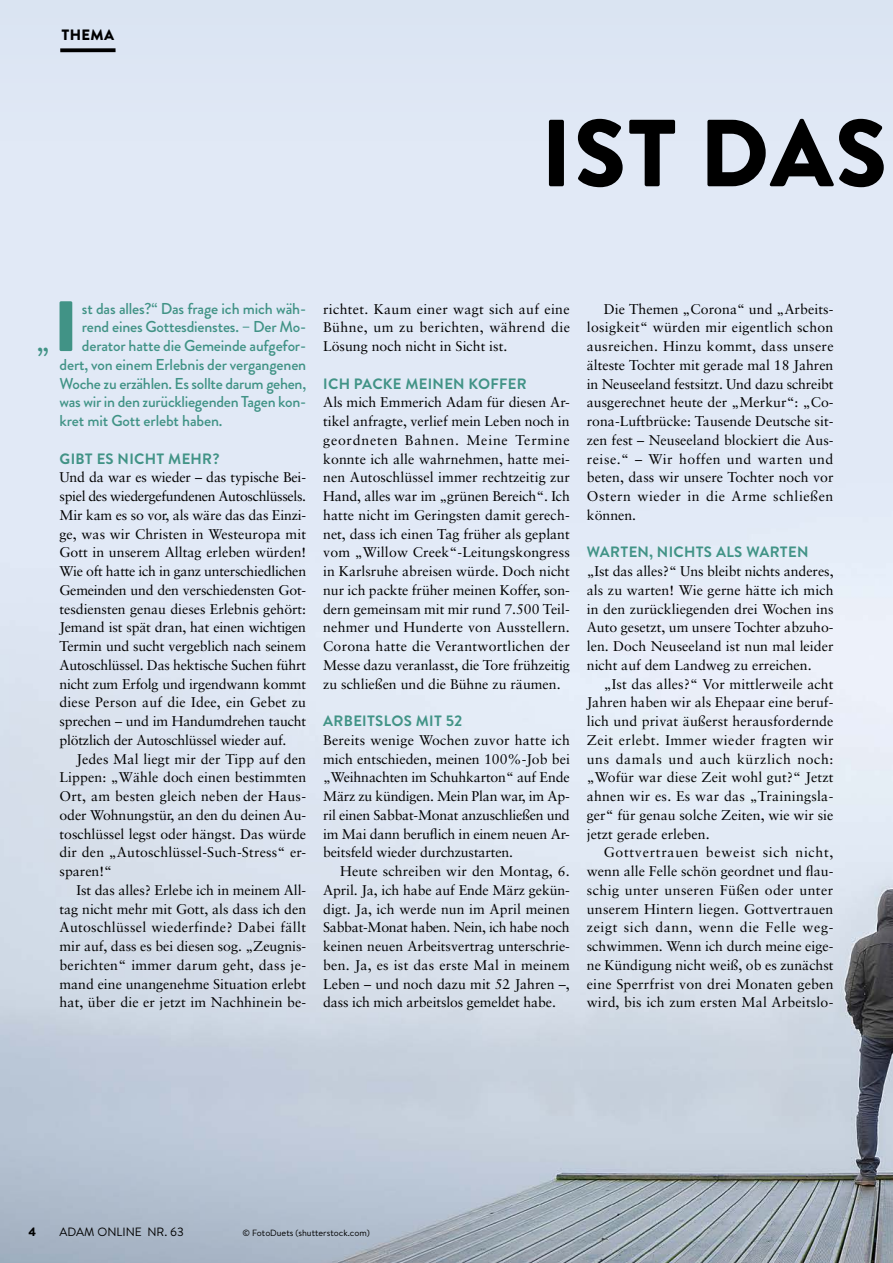
<style>
.page{position:relative;width:893px;height:1263px;background:#fff}
.page>*{position:absolute;margin:0;border:0;box-sizing:border-box;transform-origin:0 0}
.t1{font:900 94.95px "Brandon Grotesque";letter-spacing:.02em;color:#000}
.t2{font:63.9px "Eveleth Clean";color:#419386}
.t3{font:500 30px "Brandon Grotesque";color:#419386}
.t4{font:500 15.75px "Brandon Grotesque";letter-spacing:-.01em;color:#419386}
.t5{font:700 15px "Brandon Text";letter-spacing:.02em;color:#419386}
.t6{font:900 15px "Brandon Text";letter-spacing:.02em;color:#000}
.t7{font:14.1px/18.8px "Sabon";color:#000;text-align:justify}
.t8{font:12px "Brandon Text";color:#000}
.t9{font:900 12px "Brandon Text";color:#000}
.t10{font:9px "Brandon Text";color:#000}
</style>
<div class="page">
<img style="left:0;top:0;width:893px;height:1263px">
<svg style="left:60px;top:48px;width:56px;height:4px"></svg>
<p class="t6" style="left:62px;top:24px;width:54px">THEMA</p>
<h1 class="t1" style="left:541px;top:86px;width:348px">IST DAS</h1>
<h3 class="t3" style="left:37px;top:320px;width:14px">„</h3>
<h2 class="t2" style="left:56px;top:277px;width:22px">I</h2>
<p class="t4" style="left:82px;top:297px;width:226px">st das alles?“ Das frage ich mich wäh-</p>
<p class="t4" style="left:82px;top:316px;width:226px">rend eines Gottesdienstes. – Der Mo-</p>
<p class="t4" style="left:82px;top:335px;width:226px">derator hatte die Gemeinde aufgefor-</p>
<p class="t4" style="left:60px;top:353px;width:248px">dert, von einem Erlebnis der vergangenen</p>
<p class="t4" style="left:60px;top:372px;width:248px">Woche zu erzählen. Es sollte darum gehen,</p>
<p class="t4" style="left:60px;top:391px;width:248px">was wir in den zurückliegenden Tagen kon-</p>
<p class="t4" style="left:60px;top:410px;width:164px">kret mit Gott erlebt haben.</p>
<p class="t5" style="left:60px;top:448px;width:162px">GIBT ES NICHT MEHR?</p>
<p class="t7" style="left:60px;top:468px;width:248px">Und da war es wieder – das typische Bei&shy;spiel des wiedergefundenen Autoschlüssels.<br>Mir kam es so vor, als wäre das das Einzi&shy;ge, was wir Christen in Westeuropa mit Gott in unserem Alltag erleben würden!<br>Wie oft hatte ich in ganz unterschiedlichen Gemeinden und den verschiedensten Got&shy;tesdiensten genau dieses Erlebnis gehört:<br>Jemand ist spät dran, hat einen wichtigen Termin und sucht vergeblich nach seinem Autoschlüssel. Das hektische Suchen führt nicht zum Erfolg und irgendwann kommt diese Person auf die Idee, ein Gebet zu sprechen – und im Handumdrehen taucht plötzlich der Autoschlüssel wieder auf.</p>
<p class="t7" style="left:60px;top:749px;width:248px;text-indent:17px">Jedes Mal liegt mir der Tipp auf den Lippen: „Wähle doch einen bestimmten Ort, am besten gleich neben der Haus&shy;oder Wohnungstür, an den du deinen Au&shy;toschlüssel legst oder hängst. Das würde dir den „Autoschlüssel-Such-Stress“ er&shy;sparen!“</p>
<p class="t7" style="left:60px;top:880px;width:248px;text-indent:17px">Ist das alles? Erlebe ich in meinem All&shy;tag nicht mehr mit Gott, als dass ich den Autoschlüssel wiederfinde? Dabei fällt mir auf, dass es bei diesen sog. „Zeugnis&shy;berichten“ immer darum geht, dass je&shy;mand eine unangenehme Situation erlebt hat, über die er jetzt im Nachhinein be-</p>
<p class="t7" style="left:323px;top:299px;width:248px">richtet. Kaum einer wagt sich auf eine Bühne, um zu berichten, während die Lösung noch nicht in Sicht ist.</p>
<p class="t5" style="left:323px;top:373px;width:205px">ICH PACKE MEINEN KOFFER</p>
<p class="t7" style="left:323px;top:393px;width:248px">Als mich Emmerich Adam für diesen Ar&shy;tikel anfragte, verlief mein Leben noch in geordneten Bahnen. Meine Termine konnte ich alle wahrnehmen, hatte mei&shy;nen Autoschlüssel immer rechtzeitig zur Hand, alles war im „grünen Bereich“. Ich hatte nicht im Geringsten damit gerech&shy;net, dass ich einen Tag früher als geplant vom „Willow Creek“-Leitungskongress in Karlsruhe abreisen würde. Doch nicht nur ich packte früher meinen Koffer, son&shy;dern gemeinsam mit mir rund 7.500 Teil&shy;nehmer und Hunderte von Ausstellern.<br>Corona hatte die Verantwortlichen der Messe dazu veranlasst, die Tore frühzeitig zu schließen und die Bühne zu räumen.</p>
<p class="t5" style="left:323px;top:710px;width:141px">ARBEITSLOS MIT 52</p>
<p class="t7" style="left:323px;top:730px;width:248px">Bereits wenige Wochen zuvor hatte ich mich entschieden, meinen 100%-Job bei „Weihnachten im Schuhkarton“ auf Ende März zu kündigen. Mein Plan war, im Ap&shy;ril einen Sabbat-Monat anzuschließen und im Mai dann beruflich in einem neuen Ar&shy;beitsfeld wieder durchzustarten.</p>
<p class="t7" style="left:323px;top:862px;width:248px;text-indent:17px">Heute schreiben wir den Montag, 6.<br>April. Ja, ich habe auf Ende März gekün&shy;digt. Ja, ich werde nun im April meinen Sabbat-Monat haben. Nein, ich habe noch keinen neuen Arbeitsvertrag unterschrie&shy;ben. Ja, es ist das erste Mal in meinem Leben – und noch dazu mit 52 Jahren –, dass ich mich arbeitslos gemeldet habe.</p>
<p class="t7" style="left:587px;top:299px;width:248px;text-indent:17px">Die Themen „Corona“ und „Arbeits&shy;losigkeit“ würden mir eigentlich schon ausreichen. Hinzu kommt, dass unsere älteste Tochter mit gerade mal 18 Jahren in Neuseeland festsitzt. Und dazu schreibt ausgerechnet heute der „Merkur“: „Co&shy;rona-Luftbrücke: Tausende Deutsche sit&shy;zen fest – Neuseeland blockiert die Aus&shy;reise.“ – Wir hoffen und warten und beten, dass wir unsere Tochter noch vor Ostern wieder in die Arme schließen können.</p>
<p class="t5" style="left:587px;top:542px;width:223px">WARTEN, NICHTS ALS WARTEN</p>
<p class="t7" style="left:587px;top:562px;width:248px">„Ist das alles?“ Uns bleibt nichts anderes, als zu warten! Wie gerne hätte ich mich in den zurückliegenden drei Wochen ins Auto gesetzt, um unsere Tochter abzuho&shy;len. Doch Neuseeland ist nun mal leider nicht auf dem Landweg zu erreichen.</p>
<p class="t7" style="left:587px;top:674px;width:248px;text-indent:17px">„Ist das alles?“ Vor mittlerweile acht Jahren haben wir als Ehepaar eine beruf&shy;lich und privat äußerst herausfordernde Zeit erlebt. Immer wieder fragten wir uns damals und auch kürzlich noch: „Wofür war diese Zeit wohl gut?“ Jetzt ahnen wir es. Es war das „Trainingsla&shy;ger“ für genau solche Zeiten, wie wir sie jetzt gerade erleben.</p>
<p class="t7" style="left:587px;top:843px;width:248px;text-indent:17px">Gottvertrauen beweist sich nicht, wenn alle Felle schön geordnet und flau&shy;schig unter unseren Füßen oder unter unserem Hintern liegen. Gottvertrauen zeigt sich dann, wenn die Felle weg&shy;schwimmen. Wenn ich durch meine eige&shy;ne Kündigung nicht weiß, ob es zunächst eine Sperrfrist von drei Monaten geben wird, bis ich zum ersten Mal Arbeitslo-</p>
<p class="t9" style="left:28px;top:1223px;width:9px">4</p>
<p class="t8" style="left:60px;top:1223px;width:126px">ADAM ONLINE NR. 63</p>
<p class="t10" style="left:242px;top:1227px;width:129px">© FotoDuets (shutterstock.com)</p>
</div>
